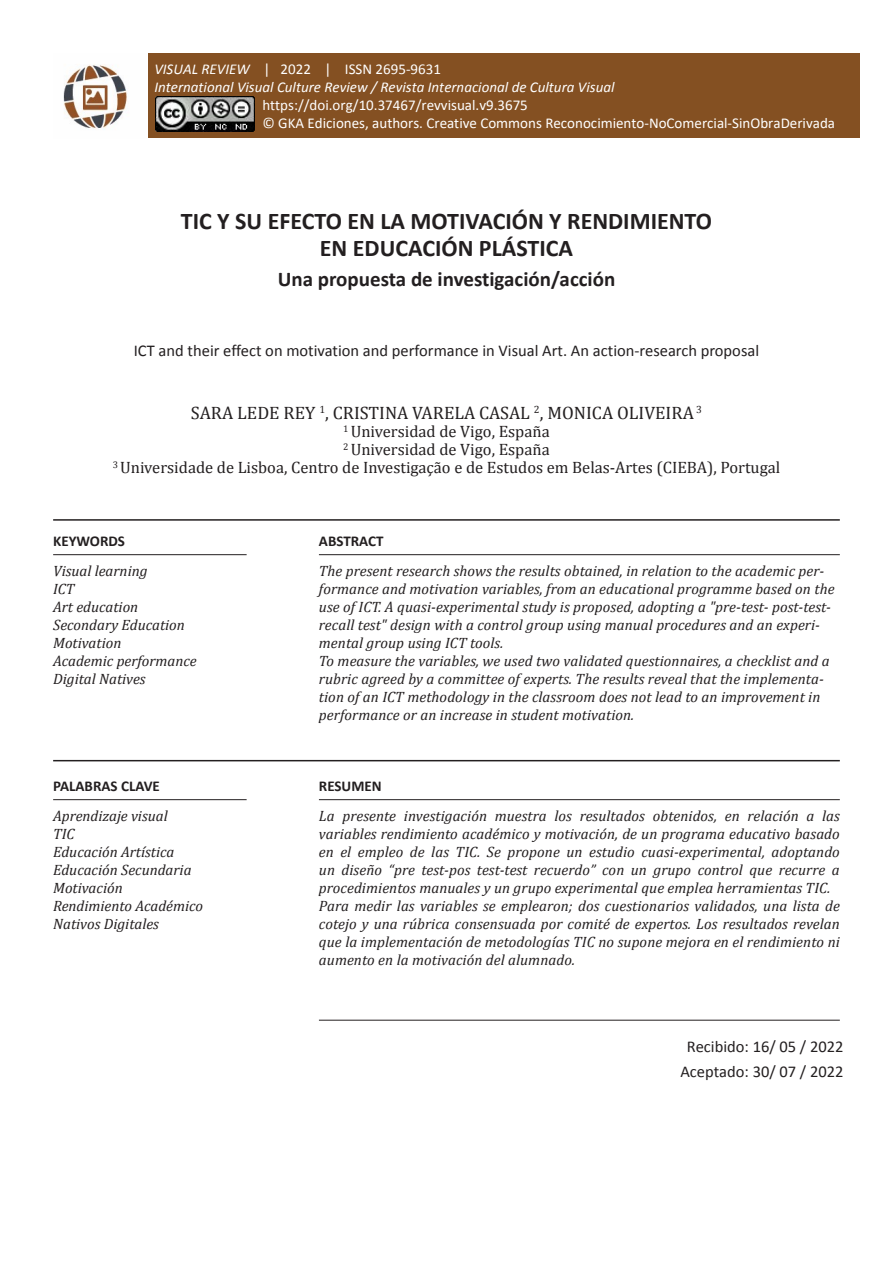
<style>
.page{position:relative;width:893px;height:1263px;background:#fff}
.page>*{position:absolute;margin:0;border:0;box-sizing:border-box;transform-origin:0 0}
.Titulo_Artículo{font:700 24px "Calibri";color:#231f20}
.Subtitulo_Artículo{font:700 21px "Calibri";color:#231f20}
.Autor{font:18px "Cambria";color:#231f20}
.Cita{font:16.5px "Cambria";color:#231f20}
.Titulo_Ingles{font:16.5px "Calibri";color:#231f20}
.DATE-HOME{font:16.5px/24.6px "Calibri";color:#231f20;text-align:center}
.CONTENT-HOME{font:italic 15px/18px "Cambria";letter-spacing:.005em;color:#231f20}
.t1{font:15px "Calibri";color:#fff}
.t2{font:italic 15px "Calibri";color:#fff}
.WORDS-HOME{font:700 15px "Calibri";color:#231f20}
.s1{font-style:italic}
</style>
<div class="page">
<hr style="left:53px;top:519px;width:787px;height:2px;background:#231f20">
<hr style="left:53px;top:760px;width:787px;height:1px;background:#231f20">
<hr style="left:53px;top:554px;width:194px;height:1px;background:#231f20">
<hr style="left:53px;top:799px;width:194px;height:1px;background:#231f20">
<hr style="left:319px;top:554px;width:521px;height:1px;background:#231f20">
<hr style="left:319px;top:799px;width:521px;height:1px;background:#231f20">
<hr style="left:319px;top:1020px;width:521px;height:1px;background:#231f20">
<img style="left:63px;top:64px;width:64px;height:66px">
<div style="left:148px;top:53px;width:711px;height:85px;background:#845022"></div>
<img style="left:155px;top:96px;width:100px;height:36px">
<p class="t1" style="left:154px;top:60px;width:288px"><span class="s1">VISUAL REVIEW</span> | 2022 | ISSN 2695-9631</p>
<p class="t2" style="left:154px;top:78px;width:462px">International Visual Culture Review / Revista Internacional de Cultura Visual</p>
<p class="t1" style="left:262px;top:96px;width:267px">https://doi.org/10.37467/revvisual.v9.3675</p>
<p class="t1" style="left:262px;top:113px;width:574px">© GKA Ediciones, authors. Creative Commons Reconocimiento-NoComercial-SinObraDerivada</p>
<p class="Titulo_Artículo" style="left:181px;top:204px;width:533px">TIC Y SU EFECTO EN LA MOTIVACIÓN Y RENDIMIENTO</p>
<p class="Titulo_Artículo" style="left:320px;top:231px;width:255px">EN EDUCACIÓN PLÁSTICA</p>
<p class="Subtitulo_Artículo" style="left:278px;top:265px;width:339px">Una propuesta de investigación/acción</p>
<p class="Titulo_Ingles" style="left:134px;top:340px;width:627px">ICT and their effect on motivation and performance in Visual Art. An action-research proposal</p>
<p class="Autor" style="left:191px;top:402px;width:512px">SARA LEDE REY <sup>1</sup>, CRISTINA VARELA CASAL <sup>2</sup>, MONICA OLIVEIRA <sup>3</sup></p>
<p class="Cita" style="left:343px;top:421px;width:208px"><sup>1</sup> Universidad de Vigo, España</p>
<p class="Cita" style="left:343px;top:439px;width:208px"><sup>2</sup> Universidad de Vigo, España</p>
<p class="Cita" style="left:113px;top:457px;width:669px"><sup>3</sup> Universidade de Lisboa, Centro de Investigação e de Estudos em Belas-Artes (CIEBA), Portugal</p>
<p class="WORDS-HOME" style="left:53px;top:530px;width:73px">KEYWORDS</p>
<p class="CONTENT-HOME" style="left:53px;top:561px;width:96px">Visual learning</p>
<p class="CONTENT-HOME" style="left:53px;top:579px;width:23px">ICT</p>
<p class="CONTENT-HOME" style="left:53px;top:597px;width:87px">Art education</p>
<p class="CONTENT-HOME" style="left:53px;top:615px;width:133px">Secondary Education</p>
<p class="CONTENT-HOME" style="left:53px;top:633px;width:70px">Motivation</p>
<p class="CONTENT-HOME" style="left:53px;top:651px;width:145px">Academic performance</p>
<p class="CONTENT-HOME" style="left:53px;top:669px;width:94px">Digital Natives</p>
<p class="WORDS-HOME" style="left:53px;top:775px;width:108px">PALABRAS CLAVE</p>
<p class="CONTENT-HOME" style="left:53px;top:806px;width:116px">Aprendizaje visual</p>
<p class="CONTENT-HOME" style="left:53px;top:824px;width:23px">TIC</p>
<p class="CONTENT-HOME" style="left:53px;top:842px;width:123px">Educación Artística</p>
<p class="CONTENT-HOME" style="left:53px;top:860px;width:140px">Educación Secundaria</p>
<p class="CONTENT-HOME" style="left:53px;top:878px;width:71px">Motivación</p>
<p class="CONTENT-HOME" style="left:53px;top:896px;width:152px">Rendimiento Académico</p>
<p class="CONTENT-HOME" style="left:53px;top:914px;width:107px">Nativos Digitales</p>
<p class="WORDS-HOME" style="left:319px;top:530px;width:66px">ABSTRACT</p>
<p class="CONTENT-HOME" style="left:319px;top:561px;width:517px">The present research shows the results obtained, in relation to the academic per&shy;formance and motivation variables, from an educational programme based on the use of ICT. A quasi-experimental study is proposed, adopting a "pre-test- post-test&shy;recall test" design with a control group using manual procedures and an experi&shy;mental group using ICT tools.</p>
<p class="CONTENT-HOME" style="left:319px;top:651px;width:512px">To measure the variables, we used two validated questionnaires, a checklist and a rubric agreed by a committee of experts. The results reveal that the implementa&shy;tion of an ICT methodology in the classroom does not lead to an improvement in performance or an increase in student motivation.</p>
<p class="WORDS-HOME" style="left:319px;top:775px;width:64px">RESUMEN</p>
<p class="CONTENT-HOME" style="left:319px;top:806px;width:522px;text-align:justify">La presente investigación muestra los resultados obtenidos, en relación a las variables rendimiento académico y motivación, de un programa educativo basado en el empleo de las TIC. Se propone un estudio cuasi-experimental, adoptando un diseño “pre test-pos test-test recuerdo” con un grupo control que recurre a procedimientos manuales y un grupo experimental que emplea herramientas TIC.</p>
<p class="CONTENT-HOME" style="left:319px;top:896px;width:522px;text-align:justify">Para medir las variables se emplearon; dos cuestionarios validados, una lista de cotejo y una rúbrica consensuada por comité de expertos. Los resultados revelan que la implementación de metodologías TIC no supone mejora en el rendimiento ni aumento en la motivación del alumnado.</p>
<p class="DATE-HOME" style="left:680px;top:1034px;width:165px">Recibido: 16/ 05 / 2022<br>Aceptado: 30/ 07 / 2022</p>
</div>
